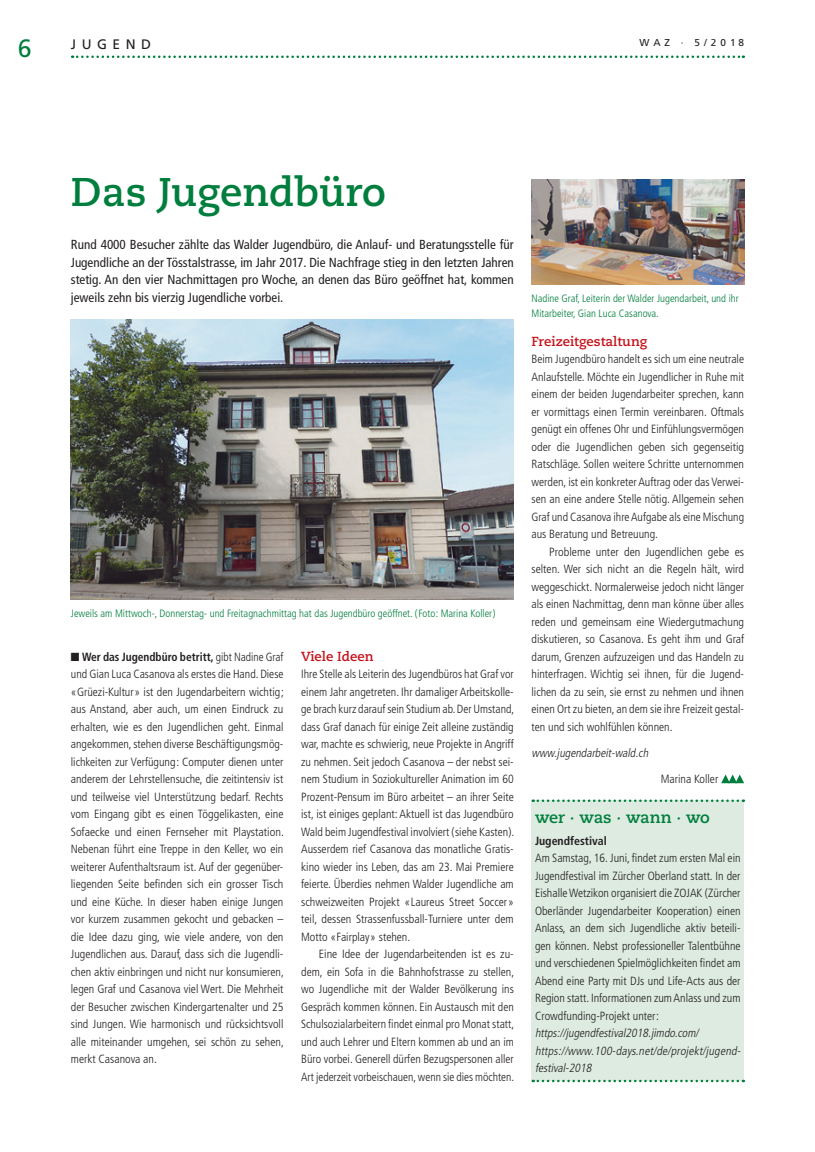
<style>
.page{position:relative;width:815px;height:1152px;background:#fff}
.page>*{position:absolute;margin:0;border:0;box-sizing:border-box;transform-origin:0 0}
.t1{font:700 40px "Caecilia";color:#007e3d}
.t2{font:25px "Frutiger LT Std";color:#007e3d}
.t3{font:700 16.25px "Caecilia";letter-spacing:-.01em;color:#007e3d}
.t4{font:13.75px "Frutiger LT Std";letter-spacing:.4em;color:#231f20}
.t5{font:condensed 13.12px/17.5px "Frutiger LT Std";color:#231f20;text-align:justify}
.t6{font:700 13.12px "Caecilia";color:#c4121a}
.t7{font:300 condensed 11.88px/17.5px "Frutiger LT Std";color:#231f20;text-align:justify}
.t8{font:300 condensed 11.88px/17.5px "Frutiger LT Std";color:#231f20;text-align:justify;scale:.96 1}
.t9{font:italic 300 condensed 11.88px/17.5px "Frutiger LT Std";color:#231f20}
.t10{font:700 condensed 11.88px "Frutiger LT Std";color:#231f20}
.t11{font:300 condensed 10.62px/15px "Frutiger LT Std";color:#007e3d}
.t12{font:10px "Frutiger LT Std";letter-spacing:.4em;color:#231f20}
.s1{font-weight:700}
</style>
<div class="page">
<svg style="left:72px;top:56px;width:672px;height:2px"></svg>
<svg style="left:721px;top:774px;width:23px;height:9px"></svg>
<img style="left:71px;top:319px;width:443px;height:280px">
<div style="left:531px;top:800px;width:213px;height:280px;background:#ddebe1"></div>
<svg style="left:533px;top:799px;width:211px;height:3px"></svg>
<svg style="left:533px;top:1079px;width:211px;height:3px"></svg>
<img style="left:531px;top:179px;width:213px;height:105px">
<h2 class="t2" style="left:18px;top:33px;width:15px">6</h2>
<p class="t4" style="left:71px;top:36px;width:82px">JUGEND</p>
<p class="t12" style="left:640px;top:37px;width:106px">WAZ · 5/2018</p>
<h1 class="t1" style="left:71px;top:168px;width:316px">Das Jugendbüro</h1>
<p class="t5" style="left:71px;top:236px;width:444px">Rund 4000 Besucher zählte das Walder Jugendbüro, die Anlauf- und Beratungsstelle für Jugendliche an der Tösstalstrasse, im Jahr 2017. Die Nachfrage stieg in den letzten Jahren stetig. An den vier Nachmittagen pro Woche, an denen das Büro geöffnet hat, kommen jeweils zehn bis vierzig Jugendliche vorbei.</p>
<p class="t11" style="left:71px;top:606px;width:426px">Jeweils am Mittwoch-, Donnerstag- und Freitagnachmittag hat das Jugendbüro geöffnet. (Foto: Marina Koller)</p>
<p class="t8" style="left:71px;top:648px;width:223px">■ <span class="s1">Wer das Jugendbüro betritt,</span> gibt Nadine Graf und Gian Luca Casanova als erstes die Hand. Diese «Grüezi-Kultur» ist den Jugendarbeitern wichtig; aus Anstand, aber auch, um einen Eindruck zu erhalten, wie es den Jugendlichen geht. Einmal angekommen, stehen diverse Beschäftigungsmög&shy;lichkeiten zur Verfügung: Computer dienen unter anderem der Lehrstellensuche, die zeitintensiv ist und teilweise viel Unterstützung bedarf. Rechts vom Eingang gibt es einen Töggelikasten, eine Sofaecke und einen Fernseher mit Playstation.<br>Nebenan führt eine Treppe in den Keller, wo ein weiterer Aufenthaltsraum ist. Auf der gegenüber&shy;liegenden Seite befinden sich ein grosser Tisch und eine Küche. In dieser haben einige Jungen vor kurzem zusammen gekocht und gebacken – die Idee dazu ging, wie viele andere, von den Jugendlichen aus. Darauf, dass sich die Jugendli&shy;chen aktiv einbringen und nicht nur konsumieren, legen Graf und Casanova viel Wert. Die Mehrheit der Besucher zwischen Kindergartenalter und 25 sind Jungen. Wie harmonisch und rücksichtsvoll alle miteinander umgehen, sei schön zu sehen, merkt Casanova an.</p>
<p class="t6" style="left:301px;top:648px;width:74px">Viele Ideen</p>
<p class="t7" style="left:301px;top:665px;width:215px">Ihre Stelle als Leiterin des Jugendbüros hat Graf vor einem Jahr angetreten. Ihr damaliger Arbeitskolle&shy;ge brach kurz darauf sein Studium ab. Der Umstand, dass Graf danach für einige Zeit alleine zuständig war, machte es schwierig, neue Projekte in Angriff zu nehmen. Seit jedoch Casanova – der nebst sei&shy;nem Studium in Soziokultureller Animation im 60<br>Prozent-Pensum im Büro arbeitet – an ihrer Seite ist, ist einiges geplant: Aktuell ist das Jugendbüro Wald beim Jugendfestival involviert (siehe Kasten).<br>Ausserdem rief Casanova das monatliche Gratis&shy;kino wieder ins Leben, das am 23. Mai Premiere feierte. Überdies nehmen Walder Jugendliche am schweizweiten Projekt «Laureus Street Soccer» teil, dessen Strassenfussball--Turniere unter dem Motto «Fairplay» stehen.</p>
<p class="t7" style="left:301px;top:945px;width:215px;text-indent:18px">Eine Idee der Jugendarbeitenden ist es zu&shy;dem, ein Sofa in die Bahnhofstrasse zu stellen, wo Jugendliche mit der Walder Bevölkerung ins Gespräch kommen können. Ein Austausch mit den Schulsozialarbeitern findet einmal pro Monat statt, und auch Lehrer und Eltern kommen ab und an im Büro vorbei. Generell dürfen Bezugspersonen aller Art jederzeit vorbeischauen, wenn sie dies möchten.</p>
<p class="t11" style="left:531px;top:291px;width:209px">Nadine Graf, Leiterin der Walder Jugendarbeit, und ihr<br>Mitarbeiter, Gian Luca Casanova.</p>
<p class="t6" style="left:531px;top:333px;width:117px">Freizeitgestaltung</p>
<p class="t7" style="left:531px;top:350px;width:214px">Beim Jugendbüro handelt es sich um eine neutrale Anlaufstelle. Möchte ein Jugendlicher in Ruhe mit einem der beiden Jugendarbeiter sprechen, kann er vormittags einen Termin vereinbaren. Oftmals genügt ein offenes Ohr und Einfühlungsvermögen oder die Jugendlichen geben sich gegenseitig Ratschläge. Sollen weitere Schritte unternommen werden, ist ein konkreter Auftrag oder das Verwei&shy;sen an eine andere Stelle nötig. Allgemein sehen Graf und Casanova ihre Aufgabe als eine Mischung aus Beratung und Betreuung.</p>
<p class="t7" style="left:531px;top:543px;width:214px;text-indent:18px">Probleme unter den Jugendlichen gebe es selten. Wer sich nicht an die Regeln hält, wird weggeschickt. Normalerweise jedoch nicht länger als einen Nachmittag, denn man könne über alles reden und gemeinsam eine Wiedergutmachung diskutieren, so Casanova. Es geht ihm und Graf darum, Grenzen aufzuzeigen und das Handeln zu hinterfragen. Wichtig sei ihnen, für die Jugend&shy;lichen da zu sein, sie ernst zu nehmen und ihnen einen Ort zu bieten, an dem sie ihre Freizeit gestal&shy;ten und sich wohlfühlen können.</p>
<p class="t9" style="left:531px;top:744px;width:121px">www.jugendarbeit-wald.ch</p>
<p class="t7" style="left:661px;top:770px;width:59px">Marina Koller</p>
<h3 class="t3" style="left:535px;top:808px;width:176px">wer · was · wann · wo</h3>
<p class="t10" style="left:535px;top:833px;width:73px">Jugendfestival</p>
<p class="t7" style="left:535px;top:849px;width:207px">Am Samstag, 16. Juni, findet zum ersten Mal ein Jugendfestival im Zürcher Oberland statt. In der Eishalle Wetzikon organisiert die ZOJAK (Zürcher Oberländer Jugendarbeiter Kooperation) einen Anlass, an dem sich Jugendliche aktiv beteili&shy;gen können. Nebst professioneller Talentbühne und verschiedenen Spielmöglichkeiten findet am Abend eine Party mit DJs und Life-Acts aus der Region statt. Informationen zum Anlass und zum Crowdfunding-Projekt unter:</p>
<p class="t9" style="left:535px;top:1024px;width:209px">https://jugendfestival2018.jimdo.com/ https://www.100- days.net/de/projekt/j ugend&shy;festival- 2018</p>
</div>
